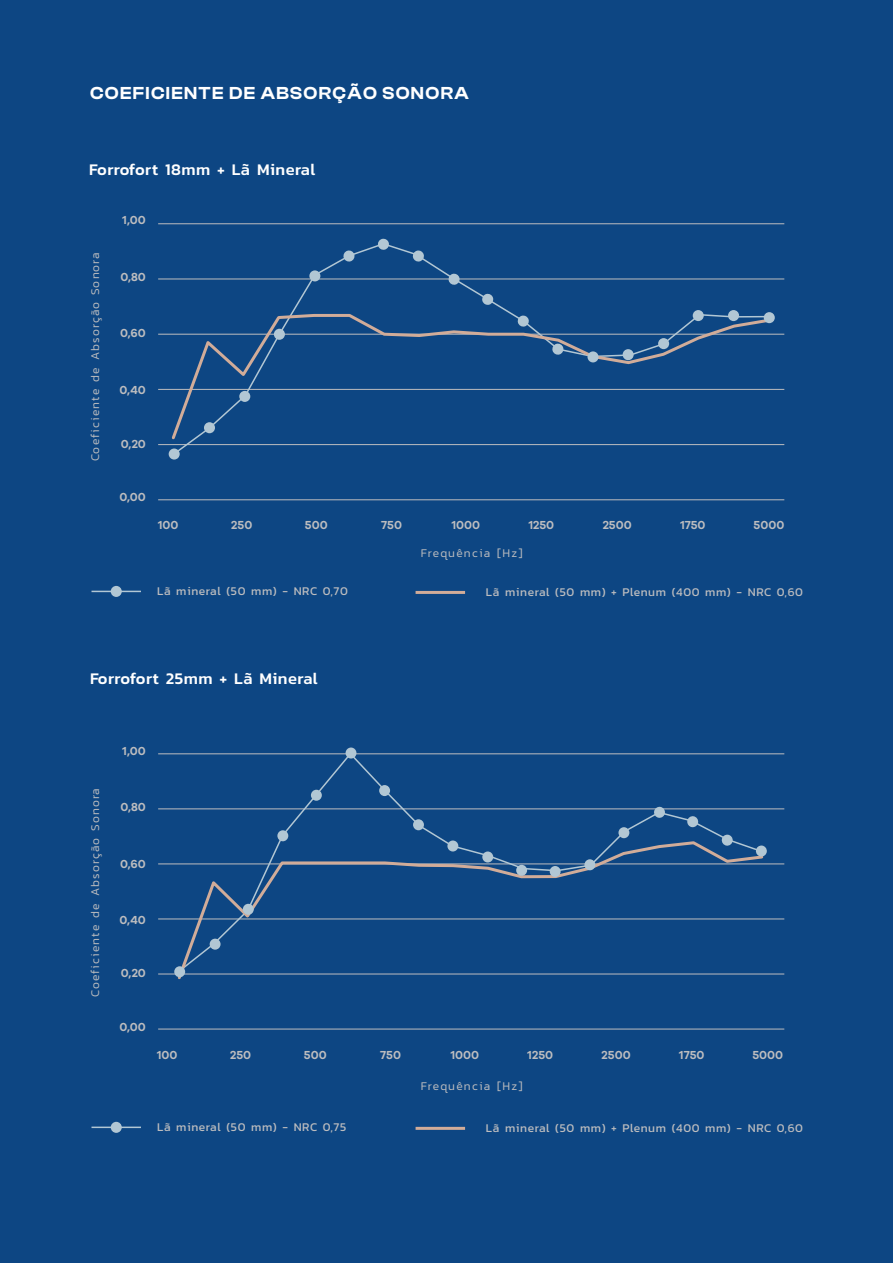
<style>
.page{position:relative;width:893px;height:1263px;background:#0d4683}
.page>*{position:absolute;margin:0;border:0;box-sizing:border-box;transform-origin:0 0}
.t1{font:600 18px "Clash Display";letter-spacing:.075em;color:#fff}
.t2{font:500 16.5px "Kanit";letter-spacing:.03em;color:#fff}
.t3{font:12px "Kanit";letter-spacing:.05em;color:#bdbdbf}
.t4{font:600 12px "Galano Grotesque Alt";color:#bdbdbf}
.t5{font:300 12px "Kanit";letter-spacing:.1em;color:#bdbdbf}
</style>
<div class="page">
<hr style="left:92px;top:591px;width:49px;height:1px;background:#b2c7d4">
<hr style="left:92px;top:1126px;width:49px;height:2px;background:#b2c7d4">
<hr style="left:416px;top:591px;width:49px;height:3px;background:#d1ac99">
<hr style="left:416px;top:1127px;width:49px;height:3px;background:#d1ac99">
<div style="left:111px;top:586px;width:11px;height:11px;background:#b2c7d4;border-radius:50%"></div>
<div style="left:111px;top:1122px;width:11px;height:11px;background:#b2c7d4;border-radius:50%"></div>
<hr style="left:158px;top:499px;width:626px;height:1px;background:#bdbdbf">
<hr style="left:158px;top:444px;width:626px;height:1px;background:#bdbdbf">
<hr style="left:158px;top:389px;width:626px;height:1px;background:#bdbdbf">
<hr style="left:158px;top:334px;width:626px;height:1px;background:#bdbdbf">
<hr style="left:158px;top:279px;width:626px;height:1px;background:#bdbdbf">
<hr style="left:158px;top:223px;width:626px;height:1px;background:#bdbdbf">
<svg style="left:171px;top:245px;width:600px;height:212px"></svg>
<svg style="left:169px;top:312px;width:604px;height:130px"></svg>
<div style="left:169px;top:448px;width:11px;height:12px;background:#b2c7d4;border-radius:50%"></div>
<div style="left:204px;top:422px;width:11px;height:11px;background:#b2c7d4;border-radius:50%"></div>
<div style="left:239px;top:391px;width:11px;height:11px;background:#b2c7d4;border-radius:50%"></div>
<div style="left:274px;top:329px;width:11px;height:11px;background:#b2c7d4;border-radius:50%"></div>
<div style="left:309px;top:270px;width:11px;height:11px;background:#b2c7d4;border-radius:50%"></div>
<div style="left:623px;top:349px;width:11px;height:11px;background:#b2c7d4;border-radius:50%"></div>
<div style="left:693px;top:310px;width:11px;height:11px;background:#b2c7d4;border-radius:50%"></div>
<div style="left:728px;top:310px;width:11px;height:11px;background:#b2c7d4;border-radius:50%"></div>
<div style="left:587px;top:351px;width:11px;height:11px;background:#b2c7d4;border-radius:50%"></div>
<div style="left:764px;top:312px;width:11px;height:11px;background:#b2c7d4;border-radius:50%"></div>
<svg style="left:343px;top:250px;width:12px;height:12px"></svg>
<svg style="left:377px;top:238px;width:13px;height:12px"></svg>
<svg style="left:412px;top:250px;width:12px;height:12px"></svg>
<svg style="left:448px;top:273px;width:12px;height:12px"></svg>
<svg style="left:482px;top:293px;width:12px;height:12px"></svg>
<svg style="left:517px;top:315px;width:12px;height:12px"></svg>
<svg style="left:552px;top:343px;width:12px;height:12px"></svg>
<div style="left:658px;top:338px;width:11px;height:11px;background:#b2c7d4;border-radius:50%"></div>
<hr style="left:158px;top:1029px;width:626px;height:1px;background:#bdbdbf">
<hr style="left:158px;top:974px;width:626px;height:1px;background:#bdbdbf">
<hr style="left:158px;top:919px;width:626px;height:1px;background:#bdbdbf">
<hr style="left:158px;top:864px;width:626px;height:1px;background:#bdbdbf">
<hr style="left:158px;top:809px;width:626px;height:1px;background:#bdbdbf">
<hr style="left:158px;top:753px;width:626px;height:1px;background:#bdbdbf">
<svg style="left:176px;top:751px;width:588px;height:89px"></svg>
<svg style="left:175px;top:840px;width:590px;height:140px"></svg>
<div style="left:174px;top:966px;width:11px;height:11px;background:#b2c7d4;border-radius:50%"></div>
<div style="left:210px;top:939px;width:11px;height:11px;background:#b2c7d4;border-radius:50%"></div>
<div style="left:243px;top:904px;width:11px;height:11px;background:#b2c7d4;border-radius:50%"></div>
<div style="left:277px;top:830px;width:11px;height:11px;background:#b2c7d4;border-radius:50%"></div>
<div style="left:311px;top:790px;width:11px;height:11px;background:#b2c7d4;border-radius:50%"></div>
<div style="left:346px;top:747px;width:10px;height:11px;background:#b2c7d4;border-radius:50%"></div>
<div style="left:379px;top:785px;width:11px;height:11px;background:#b2c7d4;border-radius:50%"></div>
<div style="left:413px;top:819px;width:11px;height:11px;background:#b2c7d4;border-radius:50%"></div>
<div style="left:447px;top:840px;width:11px;height:11px;background:#b2c7d4;border-radius:50%"></div>
<div style="left:482px;top:851px;width:11px;height:11px;background:#b2c7d4;border-radius:50%"></div>
<div style="left:516px;top:865px;width:11px;height:11px;background:#b2c7d4;border-radius:50%"></div>
<div style="left:550px;top:866px;width:11px;height:11px;background:#b2c7d4;border-radius:50%"></div>
<div style="left:584px;top:859px;width:11px;height:11px;background:#b2c7d4;border-radius:50%"></div>
<div style="left:618px;top:827px;width:11px;height:11px;background:#b2c7d4;border-radius:50%"></div>
<svg style="left:654px;top:806px;width:11px;height:12px"></svg>
<div style="left:687px;top:816px;width:11px;height:11px;background:#b2c7d4;border-radius:5px"></div>
<svg style="left:721px;top:834px;width:12px;height:12px"></svg>
<div style="left:756px;top:845px;width:11px;height:12px;background:#b2c7d4;border-radius:5px"></div>
<p class="t1" style="left:90px;top:83px;width:380px">COEFICIENTE DE ABSORÇÃO SONORA</p>
<p class="t2" style="left:89px;top:157px;width:228px">Forrofort 18mm + Lã Mineral</p>
<p class="t5" style="left:87px;top:461px;width:211px;rotate:-90deg">Coeficiente de Absorção Sonora</p>
<p class="t4" style="left:123px;top:212px;width:25px">1,00</p>
<p class="t4" style="left:120px;top:269px;width:27px">0,80</p>
<p class="t4" style="left:120px;top:325px;width:27px">0,60</p>
<p class="t4" style="left:120px;top:382px;width:28px">0,40</p>
<p class="t4" style="left:121px;top:436px;width:27px">0,20</p>
<p class="t4" style="left:119px;top:489px;width:28px">0,00</p>
<p class="t4" style="left:158px;top:517px;width:22px">100</p>
<p class="t4" style="left:231px;top:517px;width:23px">250</p>
<p class="t4" style="left:305px;top:517px;width:24px">500</p>
<p class="t4" style="left:381px;top:517px;width:22px">750</p>
<p class="t4" style="left:452px;top:517px;width:30px">1000</p>
<p class="t4" style="left:529px;top:517px;width:27px">1250</p>
<p class="t4" style="left:603px;top:517px;width:31px">2500</p>
<p class="t4" style="left:680px;top:517px;width:27px">1750</p>
<p class="t4" style="left:753px;top:517px;width:32px">5000</p>
<p class="t5" style="left:421px;top:545px;width:103px">Frequência [Hz]</p>
<p class="t3" style="left:157px;top:582px;width:192px">Lã mineral (50 mm) - NRC 0,70</p>
<p class="t3" style="left:486px;top:583px;width:318px">Lã mineral (50 mm) + Plenum (400 mm) - NRC 0,60</p>
<p class="t2" style="left:90px;top:666px;width:229px">Forrofort 25mm + Lã Mineral</p>
<p class="t5" style="left:87px;top:997px;width:211px;rotate:-90deg">Coeficiente de Absorção Sonora</p>
<p class="t4" style="left:123px;top:743px;width:25px">1,00</p>
<p class="t4" style="left:120px;top:799px;width:27px">0,80</p>
<p class="t4" style="left:120px;top:856px;width:27px">0,60</p>
<p class="t4" style="left:120px;top:912px;width:28px">0,40</p>
<p class="t4" style="left:121px;top:965px;width:27px">0,20</p>
<p class="t4" style="left:119px;top:1019px;width:28px">0,00</p>
<p class="t4" style="left:157px;top:1047px;width:22px">100</p>
<p class="t4" style="left:230px;top:1047px;width:23px">250</p>
<p class="t4" style="left:304px;top:1047px;width:24px">500</p>
<p class="t4" style="left:380px;top:1047px;width:22px">750</p>
<p class="t4" style="left:451px;top:1047px;width:30px">1000</p>
<p class="t4" style="left:528px;top:1047px;width:27px">1250</p>
<p class="t4" style="left:602px;top:1047px;width:31px">2500</p>
<p class="t4" style="left:679px;top:1047px;width:27px">1750</p>
<p class="t4" style="left:752px;top:1047px;width:32px">5000</p>
<p class="t5" style="left:421px;top:1077px;width:103px">Frequência [Hz]</p>
<p class="t3" style="left:157px;top:1118px;width:191px">Lã mineral (50 mm) - NRC 0,75</p>
<p class="t3" style="left:486px;top:1119px;width:318px">Lã mineral (50 mm) + Plenum (400 mm) - NRC 0,60</p>
</div>
